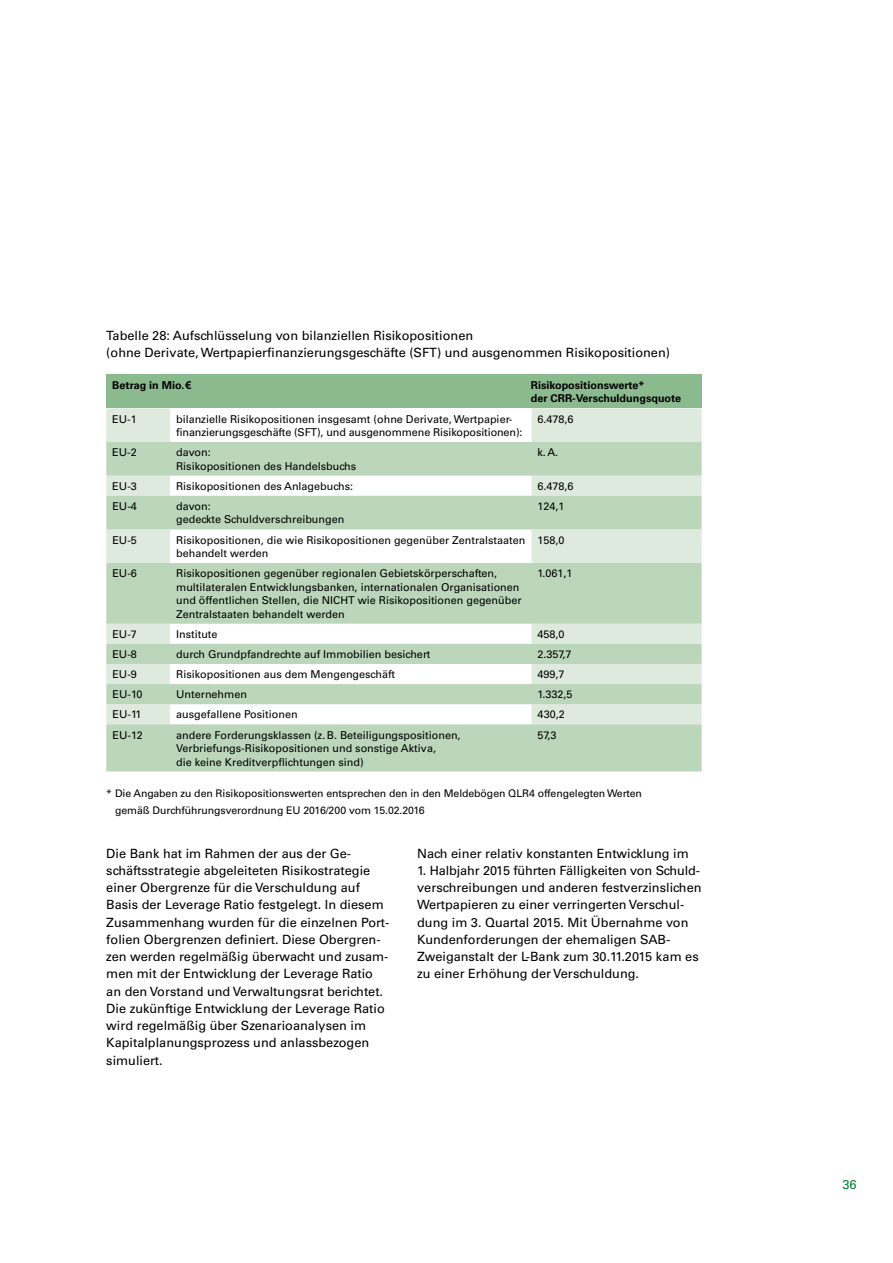
<style>
.page{position:relative;width:893px;height:1263px;background:#fff}
.page>*{position:absolute;margin:0;border:0;box-sizing:border-box;transform-origin:0 0}
.t1{font:12.75px/17.2px "Univers";color:#000}
.t2{font:12.75px "Univers";color:#007f31}
.t3{font:10.8px/13.5px "Univers";color:#000}
.t4{font:700 10.8px/13.5px "Univers";color:#000}
.t5{font:10.5px/17.2px "Univers";letter-spacing:-.005em;color:#000}
.s1{font-family:"Arial"}
</style>
<div class="page">
<div style="left:106px;top:375px;width:596px;height:33px;background:#8bba8e"></div>
<div style="left:106px;top:408px;width:64px;height:34px;background:#deeadd"></div>
<div style="left:531px;top:408px;width:171px;height:34px;background:#deeadd"></div>
<svg style="left:106px;top:442px;width:596px;height:329px;fill:#bcd6bb"></svg>
<p class="t1" style="left:106px;top:327px;width:565px">Tabelle 28: Aufschlüsselung von bilanziellen Risikopositionen<br>(ohne Derivate, Wertpapierfinanzierungsgeschäfte (SFT) und ausgenommen Risikopositionen)</p>
<p class="t4" style="left:112px;top:378px;width:81px">Betrag in Mio.<span class="s1">€</span></p>
<p class="t4" style="left:531px;top:378px;width:152px">Risikopositionswerte*<br>der CRR-Verschuldungsquote</p>
<p class="t3" style="left:112px;top:412px;width:26px">EU-1</p>
<p class="t3" style="left:176px;top:412px;width:348px">bilanzielle Risikopositionen insgesamt (ohne Derivate, Wertpapier&shy;finanzierungsgeschäfte (SFT), und ausgenommene Risikopositionen):</p>
<p class="t3" style="left:538px;top:412px;width:38px">6.478,6</p>
<p class="t3" style="left:112px;top:446px;width:26px">EU-2</p>
<p class="t3" style="left:176px;top:446px;width:182px">davon:<br>Risikopositionen des Handelsbuchs</p>
<p class="t3" style="left:538px;top:446px;width:22px">k.A.</p>
<p class="t3" style="left:112px;top:479px;width:26px">EU-3</p>
<p class="t3" style="left:176px;top:479px;width:179px">Risikopositionen des Anlagebuchs:</p>
<p class="t3" style="left:538px;top:479px;width:38px">6.478,6</p>
<p class="t3" style="left:112px;top:499px;width:26px">EU-4</p>
<p class="t3" style="left:176px;top:499px;width:170px">davon:<br>gedeckte Schuldverschreibungen</p>
<p class="t3" style="left:538px;top:499px;width:28px">124,1</p>
<p class="t3" style="left:112px;top:533px;width:26px">EU-5</p>
<p class="t3" style="left:176px;top:533px;width:351px">Risikopositionen, die wie Risikopositionen gegenüber Zentralstaaten behandelt werden</p>
<p class="t3" style="left:538px;top:533px;width:28px">158,0</p>
<p class="t3" style="left:112px;top:567px;width:26px">EU-6</p>
<p class="t3" style="left:176px;top:567px;width:347px">Risikopositionen gegenüber regionalen Gebietskörperschaften, multilateralen Entwicklungsbanken, internationalen Organisationen und öffentlichen Stellen, die NICHT wie Risikopositionen gegenüber Zentralstaaten behandelt werden</p>
<p class="t3" style="left:538px;top:567px;width:36px">1.061,1</p>
<p class="t3" style="left:112px;top:627px;width:26px">EU-7</p>
<p class="t3" style="left:176px;top:627px;width:43px">Institute</p>
<p class="t3" style="left:538px;top:627px;width:29px">458,0</p>
<p class="t3" style="left:112px;top:647px;width:26px">EU-8</p>
<p class="t3" style="left:176px;top:647px;width:256px">durch Grundpfandrechte auf Immobilien besichert</p>
<p class="t3" style="left:538px;top:647px;width:35px">2.357,7</p>
<p class="t3" style="left:112px;top:667px;width:26px">EU-9</p>
<p class="t3" style="left:176px;top:667px;width:220px">Risikopositionen aus dem Mengengeschäft</p>
<p class="t3" style="left:538px;top:667px;width:29px">499,7</p>
<p class="t3" style="left:112px;top:688px;width:32px">EU-10</p>
<p class="t3" style="left:176px;top:688px;width:72px">Unternehmen</p>
<p class="t3" style="left:538px;top:688px;width:36px">1.332,5</p>
<p class="t3" style="left:112px;top:708px;width:31px">EU-11</p>
<p class="t3" style="left:176px;top:708px;width:123px">ausgefallene Positionen</p>
<p class="t3" style="left:538px;top:708px;width:29px">430,2</p>
<p class="t3" style="left:112px;top:728px;width:32px">EU-12</p>
<p class="t3" style="left:176px;top:728px;width:286px">andere Forderungsklassen (z.B. Beteiligungspositionen,<br>Verbriefungs-Risikopositionen und sonstige Aktiva,<br>die keine Kreditverpflichtungen sind)</p>
<p class="t3" style="left:538px;top:728px;width:20px">57,3</p>
<p class="t5" style="left:115px;top:784px;width:528px;text-indent:-9px">* Die Angaben zu den Risikopositionswerten entsprechen den in den Meldebögen QLR4 offengelegten Werten gemäß Durchführungsverordnung EU 2016/200 vom 15.02.2016</p>
<p class="t1" style="left:106px;top:844px;width:285px">Die Bank hat im Rahmen der aus der Ge&shy;schäftsstrategie abgeleiteten Risikostrategie einer Obergrenze für die Verschuldung auf Basis der Leverage Ratio festgelegt. In diesem Zusammenhang wurden für die einzelnen Port&shy;folien Obergrenzen definiert. Diese Obergren&shy;zen werden regelmäßig überwacht und zusam&shy;men mit der Entwicklung der Leverage Ratio an den Vorstand und Verwaltungsrat berichtet.<br>Die zukünftige Entwicklung der Leverage Ratio wird regelmäßig über Szenarioanalysen im Kapitalplanungsprozess und anlassbezogen simuliert.</p>
<p class="t1" style="left:417px;top:844px;width:273px">Nach einer relativ konstanten Entwicklung im</p>
<p class="t1" style="left:417px;top:862px;width:286px">1. Halbjahr 2015 führten Fälligkeiten von Schuld&shy;verschreibungen und anderen festverzinslichen Wertpapieren zu einer verringerten Verschul&shy;dung im 3. Quartal 2015. Mit Übernahme von Kundenforderungen der ehemaligen SAB-Zweiganstalt der L-Bank zum 30.11.2015 kam es zu einer Erhöhung der Verschuldung.</p>
<p class="t2" style="left:842px;top:1176px;width:16px">36</p>
</div>
